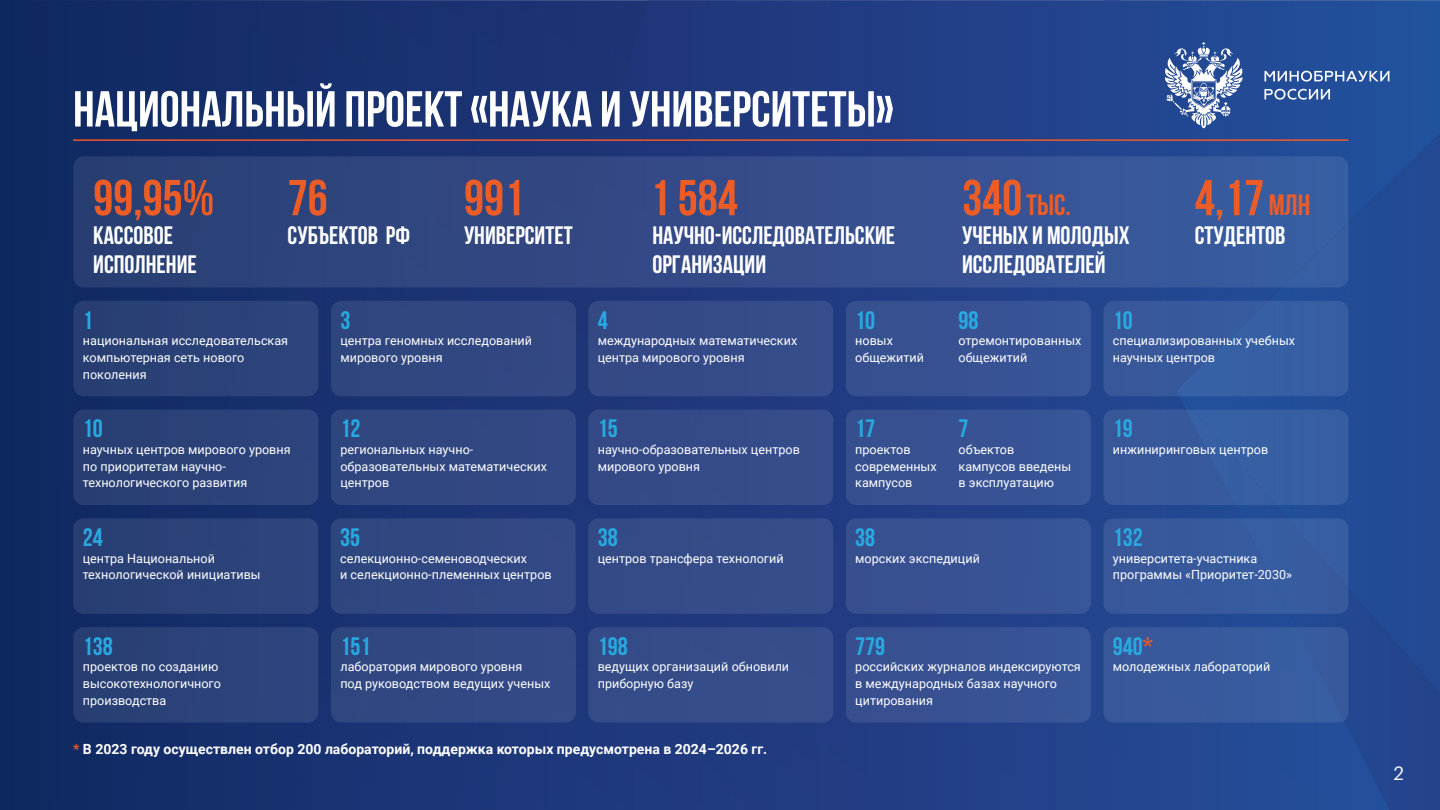
<style>
.page{position:relative;width:1440px;height:810px;background:#fff}
.page>*{position:absolute;margin:0;border:0;box-sizing:border-box;transform-origin:0 0}
.t1{font:700 50.47px "Bebas Neue";color:#fff}
.t2{font:700 50.47px "Bebas Neue";color:#eb5c27}
.t3{font:700 29.4px "Bebas Neue";color:#eb5c27}
.t4{font:700 25.2px/28px "Bebas Neue";color:#fff}
.t5{font:700 25.2px "Bebas Neue";color:#27aae1}
.t6{font:18.83px "Graphik LCG";color:#fff}
.t7{font:700 14.02px "Roboto";color:#fff}
.t8{font:12.6px/16.8px "Roboto";color:#fff}
.s1{font-size:50.47px}
.s2{font-size:29.4px}
.s3{color:#eb5c27}
</style>
<div class="page">
<div style="left:0;top:0;width:1440px;height:810px;background:linear-gradient(to right,#132761,#284d9b)"></div>
<svg style="left:1264px;top:71px;width:125px;height:11px"></svg>
<svg style="left:1264px;top:89px;width:66px;height:11px"></svg>
<svg style="left:1030px;top:0;width:214px;height:156px;background:#315296"></svg>
<div style="left:73px;top:156px;width:1275px;height:132px;background:linear-gradient(to right,#2b3d72,#3b5ca2);border-radius:11px"></div>
<hr style="left:73px;top:139px;width:1275px;height:2px;background:#f25929">
<div style="left:73px;top:301px;width:245px;height:95px;background:#2b4277;border-radius:11px"></div>
<div style="left:331px;top:301px;width:245px;height:95px;background:#314781;border-radius:11px"></div>
<div style="left:588px;top:301px;width:245px;height:95px;background:#354b88;border-radius:11px"></div>
<div style="left:1103px;top:301px;width:245px;height:95px;background:#375da1;border-radius:11px"></div>
<div style="left:846px;top:301px;width:245px;height:95px;background:#375293;border-radius:11px"></div>
<div style="left:846px;top:410px;width:245px;height:95px;background:#375293;border-radius:11px"></div>
<div style="left:73px;top:627px;width:245px;height:96px;background:#2b4278;border-radius:11px"></div>
<div style="left:1103px;top:518px;width:245px;height:96px;background:#375a9d;border-radius:11px"></div>
<div style="left:588px;top:627px;width:245px;height:96px;background:#354d8a;border-radius:11px"></div>
<div style="left:846px;top:627px;width:245px;height:96px;background:#385293;border-radius:11px"></div>
<div style="left:1103px;top:627px;width:245px;height:96px;background:#385a9d;border-radius:11px"></div>
<div style="left:588px;top:518px;width:245px;height:96px;background:#354c89;border-radius:11px"></div>
<div style="left:73px;top:518px;width:245px;height:96px;background:#2b4278;border-radius:11px"></div>
<div style="left:331px;top:627px;width:245px;height:96px;background:#324884;border-radius:11px"></div>
<div style="left:846px;top:518px;width:245px;height:96px;background:#375293;border-radius:11px"></div>
<div style="left:331px;top:518px;width:245px;height:96px;background:#314783;border-radius:11px"></div>
<div style="left:73px;top:410px;width:245px;height:95px;background:#2b4277;border-radius:11px"></div>
<div style="left:1103px;top:410px;width:245px;height:95px;background:#375ea2;border-radius:11px"></div>
<div style="left:331px;top:410px;width:245px;height:95px;background:#314782;border-radius:11px"></div>
<div style="left:588px;top:410px;width:245px;height:95px;background:#354b88;border-radius:11px"></div>
<h1 class="t1" style="left:73px;top:81px;width:822px">Национальный проект «Наука и университеты»</h1>
<h1 class="t2" style="left:93px;top:170px;width:122px">99,95%</h1>
<h1 class="t2" style="left:288px;top:170px;width:41px">76</h1>
<h1 class="t2" style="left:464px;top:170px;width:61px">991</h1>
<h1 class="t2" style="left:650px;top:170px;width:89px">1 584</h1>
<h2 class="t3" style="left:962px;top:189px;width:110px"><span class="s1">340</span> тыс.</h2>
<h1 class="t2" style="left:1195px;top:170px;width:117px">4,17 <span class="s2">млн</span></h1>
<h3 class="t4" style="left:288px;top:221px;width:124px">субъектов РФ</h3>
<h3 class="t4" style="left:464px;top:221px;width:110px">Университет</h3>
<h3 class="t4" style="left:652px;top:221px;width:244px">Научно-исследовательские организации</h3>
<h3 class="t4" style="left:962px;top:221px;width:169px">Ученых и молодых исследователей</h3>
<h3 class="t4" style="left:93px;top:221px;width:105px">кассовое исполнение</h3>
<h3 class="t4" style="left:1195px;top:221px;width:92px">Студентов</h3>
<h3 class="t5" style="left:83px;top:306px;width:11px">1</h3>
<p class="t8" style="left:83px;top:332px;width:207px">национальная исследовательская компьютерная сеть нового поколения</p>
<h3 class="t5" style="left:83px;top:415px;width:21px">10</h3>
<p class="t8" style="left:83px;top:440px;width:209px">научных центров мирового уровня по приоритетам научно&shy;технологического развития</p>
<h3 class="t5" style="left:83px;top:524px;width:21px">24</h3>
<p class="t8" style="left:83px;top:549px;width:180px">центра Национальной технологической инициативы</p>
<h3 class="t5" style="left:83px;top:632px;width:31px">138</h3>
<p class="t8" style="left:83px;top:658px;width:140px">проектов по созданию высокотехнологичного производства</p>
<h3 class="t5" style="left:340px;top:306px;width:11px">3</h3>
<p class="t8" style="left:340px;top:332px;width:193px">центра геномных исследований мирового уровня</p>
<h3 class="t5" style="left:340px;top:415px;width:21px">12</h3>
<p class="t8" style="left:340px;top:440px;width:208px">региональных научно&shy;образовательных математических центров</p>
<h3 class="t5" style="left:340px;top:524px;width:21px">35</h3>
<p class="t8" style="left:340px;top:549px;width:213px">селекционно-семеноводческих<br>и селекционно-племенных центров</p>
<h3 class="t5" style="left:340px;top:632px;width:31px">151</h3>
<p class="t8" style="left:340px;top:658px;width:212px">лаборатория мирового уровня<br>под руководством ведущих ученых</p>
<h3 class="t5" style="left:598px;top:306px;width:11px">4</h3>
<p class="t8" style="left:598px;top:332px;width:201px">международных математических центра мирового уровня</p>
<h3 class="t5" style="left:598px;top:415px;width:21px">15</h3>
<p class="t8" style="left:598px;top:440px;width:204px">научно-образовательных центров мирового уровня</p>
<h3 class="t5" style="left:598px;top:524px;width:21px">38</h3>
<p class="t8" style="left:598px;top:549px;width:188px">центров трансфера технологий</p>
<h3 class="t5" style="left:598px;top:632px;width:31px">198</h3>
<p class="t8" style="left:598px;top:658px;width:193px">ведущих организаций обновили приборную базу</p>
<p class="t7" style="left:73px;top:739px;width:696px"><span class="s3">*</span> В 2023 году осуществлен отбор 200 лабораторий, поддержка которых предусмотрена в 2024–2026 гг.</p>
<h3 class="t5" style="left:855px;top:306px;width:21px">10</h3>
<h3 class="t5" style="left:959px;top:306px;width:21px">98</h3>
<p class="t8" style="left:855px;top:332px;width:70px">новых общежитий</p>
<p class="t8" style="left:959px;top:332px;width:124px">отремонтированных общежитий</p>
<h3 class="t5" style="left:855px;top:415px;width:21px">17</h3>
<h3 class="t5" style="left:959px;top:415px;width:11px">7</h3>
<p class="t8" style="left:855px;top:440px;width:83px">проектов современных кампусов</p>
<p class="t8" style="left:959px;top:440px;width:114px">объектов кампусов введены в эксплуатацию</p>
<h3 class="t5" style="left:855px;top:524px;width:21px">38</h3>
<p class="t8" style="left:855px;top:549px;width:126px">морских экспедиций</p>
<h3 class="t5" style="left:855px;top:632px;width:31px">779</h3>
<p class="t8" style="left:855px;top:658px;width:227px">российских журналов индексируются в международных базах научного цитирования</p>
<h3 class="t5" style="left:1113px;top:306px;width:21px">10</h3>
<p class="t8" style="left:1113px;top:332px;width:184px">специализированных учебных научных центров</p>
<h3 class="t5" style="left:1113px;top:415px;width:21px">19</h3>
<p class="t8" style="left:1113px;top:440px;width:157px">инжиниринговых центров</p>
<h3 class="t5" style="left:1113px;top:524px;width:31px">132</h3>
<p class="t8" style="left:1113px;top:549px;width:181px">университета-участника программы «Приоритет-2030»</p>
<h3 class="t5" style="left:1113px;top:632px;width:41px">940<span class="s3">*</span></h3>
<p class="t8" style="left:1113px;top:658px;width:159px">молодежных лабораторий</p>
<h3 class="t6" style="left:1393px;top:759px;width:12px">2</h3>
</div>
